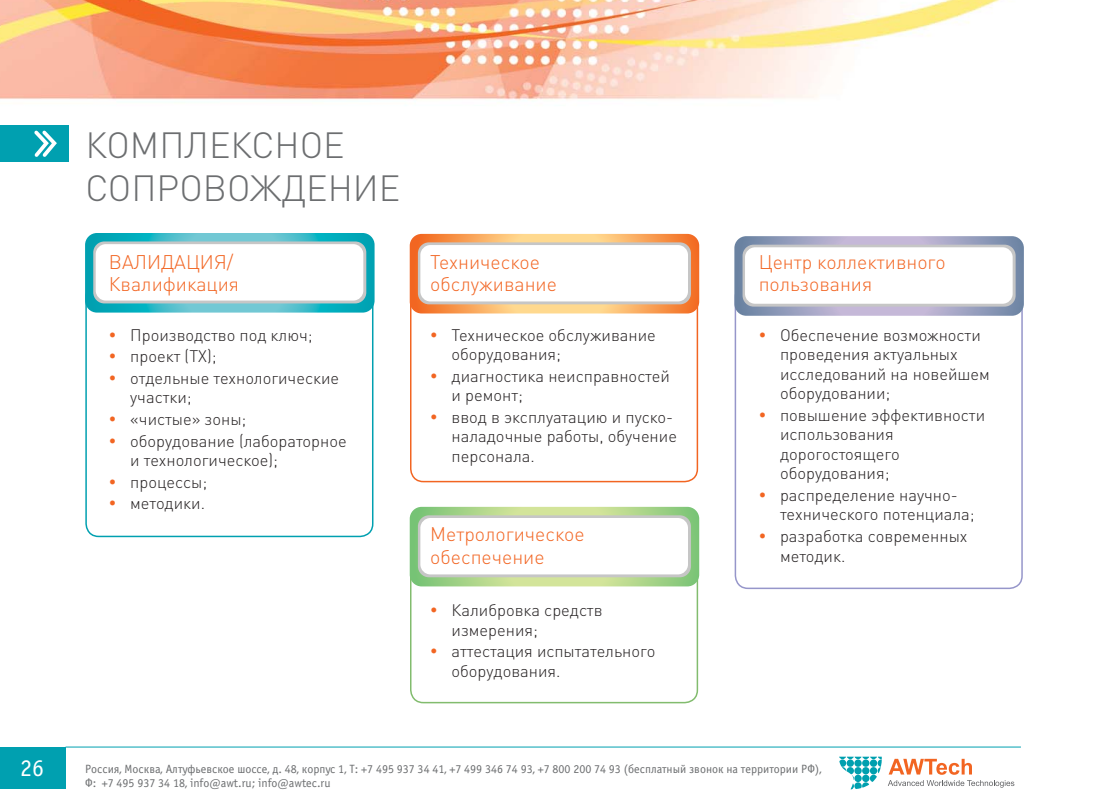
<style>
.page{position:relative;width:1106px;height:809px;background:#fff}
.page>*{position:absolute;margin:0;border:0;box-sizing:border-box;transform-origin:0 0}
.t1{font:300 36px/43.2px "DIN Cyr";color:#6c6e70}
.t2{font:24px "Officina Sans C";color:#fff}
.t3{font:300 19.5px/22.5px "DIN Cyr";color:#f26522}
.t4{font:300 16.5px/19.5px "DIN Cyr";color:#231f20}
.t5{font:12px/14.4px "Officina Sans C";color:#6c6e70}
</style>
<div class="page">
<img style="left:0;top:1px;width:1024px;height:789px">
<div style="left:0;top:746px;width:66px;height:42px;background:#00a0b0"></div>
<svg style="left:839px;top:756px;width:42px;height:33px"></svg>
<svg style="left:888px;top:758px;width:84px;height:16px"></svg>
<svg style="left:887px;top:780px;width:127px;height:7px"></svg>
<hr style="left:66px;top:746px;width:954px;height:1px;background:#00a0b0">
<div style="left:85px;top:283px;width:288px;height:254px;border:2px solid #00a0b0;border-radius:13px"></div>
<div style="left:410px;top:283px;width:288px;height:199px;border:2px solid #f26522;border-radius:13px"></div>
<div style="left:734px;top:283px;width:288px;height:306px;border:2px solid #9696ca;border-radius:13px"></div>
<div style="left:410px;top:558px;width:288px;height:145px;border:2px solid #82bc6e;border-radius:13px"></div>
<svg style="left:85px;top:233px;width:289px;height:79px;background:#31b5c3"></svg>
<svg style="left:93px;top:241px;width:273px;height:62px;background:#c0cacb"></svg>
<div style="left:96px;top:244px;width:267px;height:56px;background:#fff;border-radius:10px"></div>
<svg style="left:410px;top:234px;width:289px;height:79px;background:#f8a45b"></svg>
<div style="left:418px;top:242px;width:273px;height:62px;background:linear-gradient(to right,#c6c6c6,#c6c6c6);border-radius:11px"></div>
<div style="left:420px;top:245px;width:268px;height:56px;background:#fff;border-radius:10px"></div>
<svg style="left:734px;top:236px;width:289px;height:80px;background:#9ea3c0"></svg>
<div style="left:742px;top:245px;width:273px;height:61px;background:#c6c6c6;border-radius:11px"></div>
<div style="left:745px;top:247px;width:267px;height:57px;background:#fff;border-radius:10px"></div>
<svg style="left:410px;top:507px;width:289px;height:79px;background:#a9d489"></svg>
<div style="left:418px;top:515px;width:273px;height:62px;background:linear-gradient(to right,#c6c6c6,#c6c6c6);border-radius:11px"></div>
<div style="left:420px;top:518px;width:268px;height:56px;background:#fff;border-radius:10px"></div>
<div style="left:0;top:125px;width:69px;height:37px;background:#00a0b0"></div>
<svg style="left:34px;top:130px;width:23px;height:27px"></svg>
<svg style="left:110px;top:332px;width:5px;height:5px"></svg>
<svg style="left:110px;top:354px;width:5px;height:4px"></svg>
<svg style="left:110px;top:375px;width:5px;height:5px"></svg>
<svg style="left:110px;top:416px;width:5px;height:5px"></svg>
<svg style="left:110px;top:438px;width:5px;height:5px"></svg>
<svg style="left:110px;top:479px;width:5px;height:5px"></svg>
<svg style="left:110px;top:501px;width:5px;height:5px"></svg>
<svg style="left:431px;top:332px;width:5px;height:5px"></svg>
<svg style="left:431px;top:373px;width:5px;height:5px"></svg>
<svg style="left:431px;top:414px;width:5px;height:5px"></svg>
<svg style="left:760px;top:332px;width:5px;height:5px"></svg>
<svg style="left:760px;top:412px;width:5px;height:5px"></svg>
<svg style="left:760px;top:492px;width:5px;height:5px"></svg>
<svg style="left:760px;top:533px;width:5px;height:5px"></svg>
<svg style="left:431px;top:607px;width:5px;height:5px"></svg>
<svg style="left:431px;top:648px;width:5px;height:5px"></svg>
<h2 class="t2" style="left:20px;top:758px;width:26px">26</h2>
<h1 class="t1" style="left:85px;top:127px;width:316px">КОМПЛЕКСНОЕ<br>СОПРОВОЖДЕНИЕ</h1>
<p class="t3" style="left:109px;top:252px;width:132px">ВАЛИДАЦИЯ/<br>Квалификация</p>
<p class="t3" style="left:430px;top:252px;width:128px">Техническое обслуживание</p>
<p class="t3" style="left:758px;top:252px;width:188px">Центр коллективного пользования</p>
<p class="t4" style="left:130px;top:326px;width:210px;line-height:21.6px">Производство под ключ; проект (ТХ);<br>отдельные технологические</p>
<p class="t4" style="left:130px;top:388px;width:218px;line-height:21.6px">участки;<br>«чистые» зоны; оборудование (лабораторное</p>
<p class="t4" style="left:130px;top:451px;width:149px;line-height:21.6px">и технологическое); процессы; методики.</p>
<p class="t4" style="left:451px;top:327px;width:206px">Техническое обслуживание оборудования;</p>
<p class="t4" style="left:451px;top:368px;width:220px">диагностика неисправностей и ремонт;</p>
<p class="t4" style="left:451px;top:409px;width:227px">ввод в эксплуатацию и пуско&shy;наладочные работы, обучение персонала.</p>
<p class="t3" style="left:430px;top:525px;width:156px">Метрологическое обеспечение</p>
<p class="t4" style="left:451px;top:602px;width:152px">Калибровка средств измерения;</p>
<p class="t4" style="left:451px;top:643px;width:205px">аттестация испытательного оборудования.</p>
<p class="t4" style="left:780px;top:327px;width:211px">Обеспечение возможности проведения актуальных исследований на новейшем оборудовании;</p>
<p class="t4" style="left:780px;top:407px;width:207px">повышение эффективности использования дорогостоящего оборудования;</p>
<p class="t4" style="left:780px;top:487px;width:196px">распределение научно&shy;технического потенциала;</p>
<p class="t4" style="left:780px;top:528px;width:189px">разработка современных методик.</p>
<p class="t5" style="left:85px;top:762px;width:738px">Россия, Москва, Алтуфьевское шоссе, д. 48, корпус 1, Т: +7 495 937 34 41, +7 499 346 74 93, +7 800 200 74 93 (бесплатный звонок на территории РФ),<br>Ф: +7 495 937 34 18, info@awt.ru; info@awtec.ru</p>
</div>
